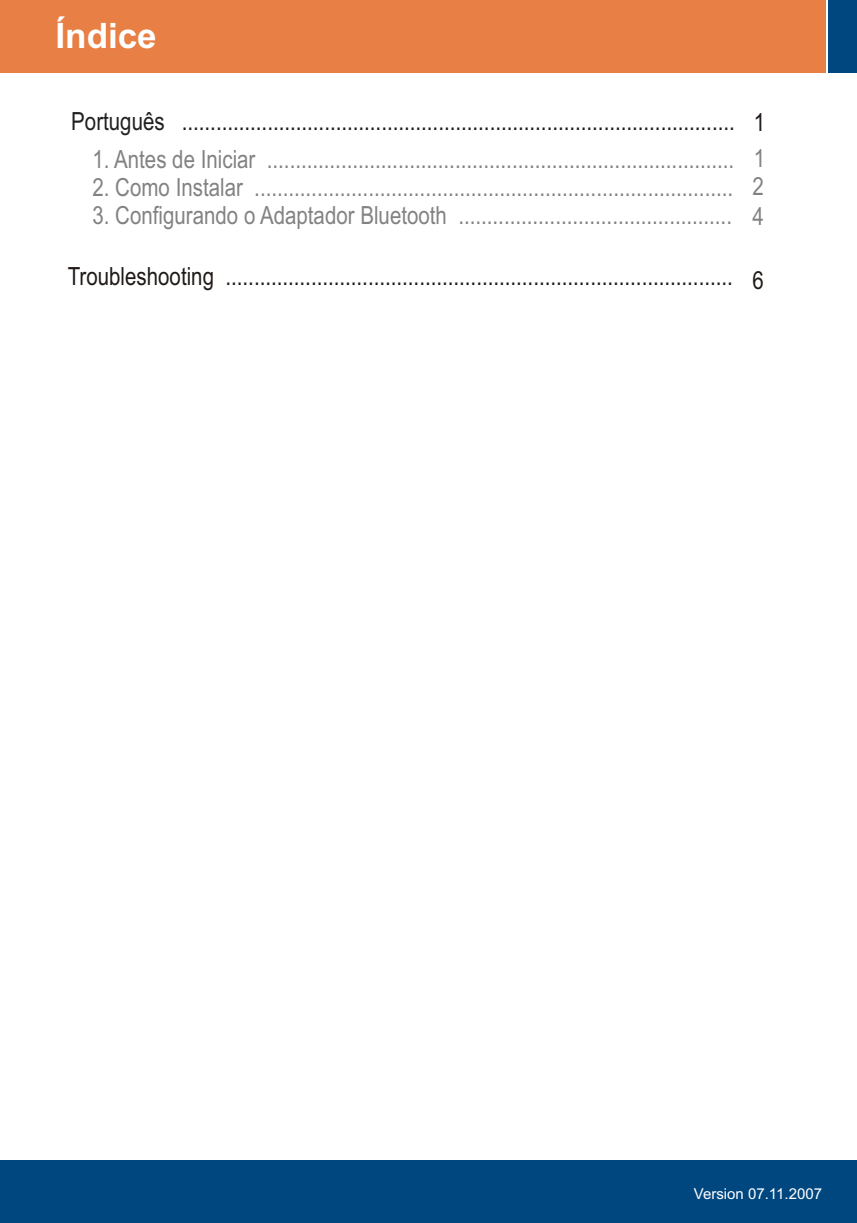
<style>
.page{position:relative;width:857px;height:1223px;background:#fff}
.page>*{position:absolute;margin:0;border:0;box-sizing:border-box;transform-origin:0 0}
.t1{font:700 35px "Arial";color:#fff}
.t2{font:25px/29px "Arial Narrow";color:#828282;text-align:justify}
.t3{font:25px "Arial Narrow";color:#1f1a17}
.t4{font:15px "Arial";color:#fff}
.s1{color:#211f1f}
</style>
<div class="page">
<div style="left:0;top:1160px;width:857px;height:63px;background:#004780"></div>
<div style="left:0;top:0;width:826px;height:73px;background:#e88045"></div>
<div style="left:829px;top:0;width:28px;height:73px;background:#004780"></div>
<h1 class="t1" style="left:56px;top:23px;width:103px">Índice</h1>
<p class="t3" style="left:71px;top:112px;width:665px"><span class="s1">Português</span> .................................................................................................</p>
<p class="t2" style="left:92px;top:147px;width:643px">1. Antes de Iniciar ..................................................................................</p>
<p class="t2" style="left:92px;top:175px;width:642px">2. Como Instalar ....................................................................................</p>
<p class="t2" style="left:92px;top:203px;width:641px">3. Configurando o Adaptador Bluetooth ................................................</p>
<p class="t3" style="left:68px;top:267px;width:666px">Troubleshooting .........................................................................................</p>
<p class="t3" style="left:754px;top:113px;width:13px">1</p>
<p class="t2" style="left:752px;top:146px;width:14px">1<br>2<br>4</p>
<p class="t3" style="left:752px;top:271px;width:13px">6</p>
<p class="t4" style="left:694px;top:1188px;width:130px">Version 07.11.2007</p>
</div>
